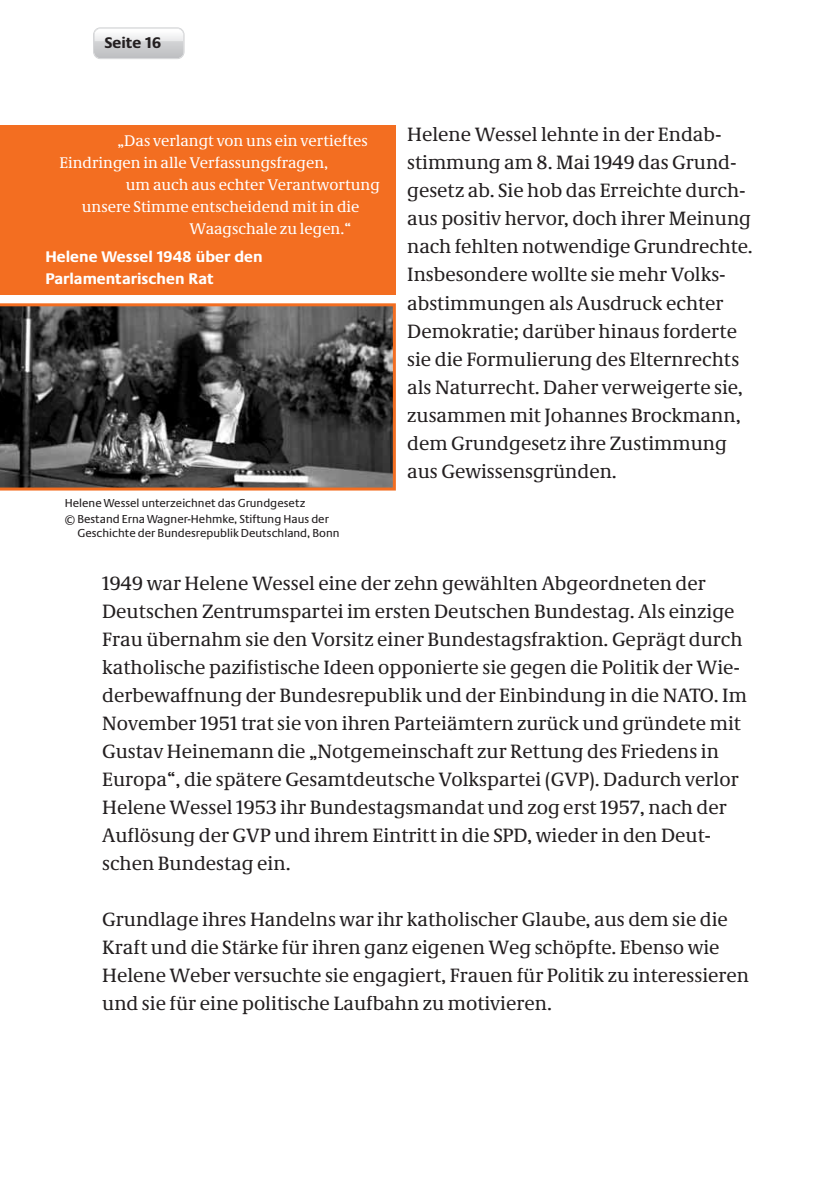
<style>
.page{position:relative;width:840px;height:1191px;background:#fff}
.page>*{position:absolute;margin:0;border:0;box-sizing:border-box;transform-origin:0 0}
.Fließtext{font:20px/28px "Neue Demos";color:#231f20}
.Head2{font:16px "Neue Demos";color:#fff}
.Head2-2{font:700 16px/22px "Neue Praxis";color:#fff}
.t1{font:700 16px "Neue Praxis";color:#231f20}
.Fließtext-2{font:12px/14px "Neue Praxis";color:#231f20}
</style>
<div class="page">
<svg style="left:93px;top:27px;width:91px;height:32px;background:#d3d4d6"></svg>
<img style="left:95px;top:29px;width:88px;height:7px">
<div style="left:0;top:126px;width:395px;height:169px;background:#f36e21"></div>
<svg style="left:0;top:303px;width:395px;height:187px;background:#4d4846"></svg>
<p class="t1" style="left:104px;top:33px;width:58px">Seite 16</p>
<p class="Head2" style="left:117px;top:131px;width:252px">„Das verlangt von uns ein vertieftes</p>
<p class="Head2" style="left:59px;top:153px;width:270px">Eindringen in alle Verfassungsfragen,</p>
<p class="Head2" style="left:126px;top:175px;width:255px">um auch aus echter Verantwortung</p>
<p class="Head2" style="left:82px;top:197px;width:279px">unsere Stimme entscheidend mit in die</p>
<p class="Head2" style="left:189px;top:219px;width:163px">Waagschale zu legen.“</p>
<p class="Head2-2" style="left:45px;top:246px;width:219px">Helene Wessel 1948 über den<br>Parlamentarischen Rat</p>
<p class="Fließtext-2" style="left:65px;top:496px;width:242px">Helene Wessel unterzeichnet das Grundgesetz</p>
<p class="Fließtext-2" style="left:77px;top:512px;width:263px;text-indent:-13px">© Bestand Erna Wagner-Hehmke, Stiftung Haus der<br>Geschichte der Bundesrepublik Deutschland, Bonn</p>
<p class="Fließtext" style="left:407px;top:120px;width:347px">Helene Wessel lehnte in der Endab&shy;stimmung am 8. Mai 1949 das Grund&shy;gesetz ab. Sie hob das Erreichte durch&shy;aus positiv hervor, doch ihrer Meinung nach fehlten notwendige Grundrechte.<br>Insbesondere wollte sie mehr Volks&shy;abstimmungen als Ausdruck echter Demokratie; darüber hinaus forderte sie die Formulierung des Elternrechts als Naturrecht. Daher verweigerte sie, zusammen mit Johannes Brockmann, dem Grundgesetz ihre Zustimmung aus Gewissensgründen.</p>
<p class="Fließtext" style="left:102px;top:568px;width:646px">1949 war Helene Wessel eine der zehn gewählten Abgeordneten der Deutschen Zentrumspartei im ersten Deutschen Bundestag. Als einzige Frau übernahm sie den Vorsitz einer Bundestagsfraktion. Geprägt durch katholische pazifistische Ideen opponierte sie gegen die Politik der Wie&shy;derbewaffnung der Bundesrepublik und der Einbindung in die NATO. Im November 1951 trat sie von ihren Parteiämtern zurück und gründete mit Gustav Heinemann die „Notgemeinschaft zur Rettung des Friedens in Europa“, die spätere Gesamtdeutsche Volkspartei (GVP). Dadurch verlor Helene Wessel 1953 ihr Bundestagsmandat und zog erst 1957, nach der Auflösung der GVP und ihrem Eintritt in die SPD, wieder in den Deut&shy;schen Bundestag ein.</p>
<p class="Fließtext" style="left:102px;top:904px;width:648px">Grundlage ihres Handelns war ihr katholischer Glaube, aus dem sie die Kraft und die Stärke für ihren ganz eigenen Weg schöpfte. Ebenso wie Helene Weber versuchte sie engagiert, Frauen für Politik zu interessieren und sie für eine politische Laufbahn zu motivieren.</p>
</div>
